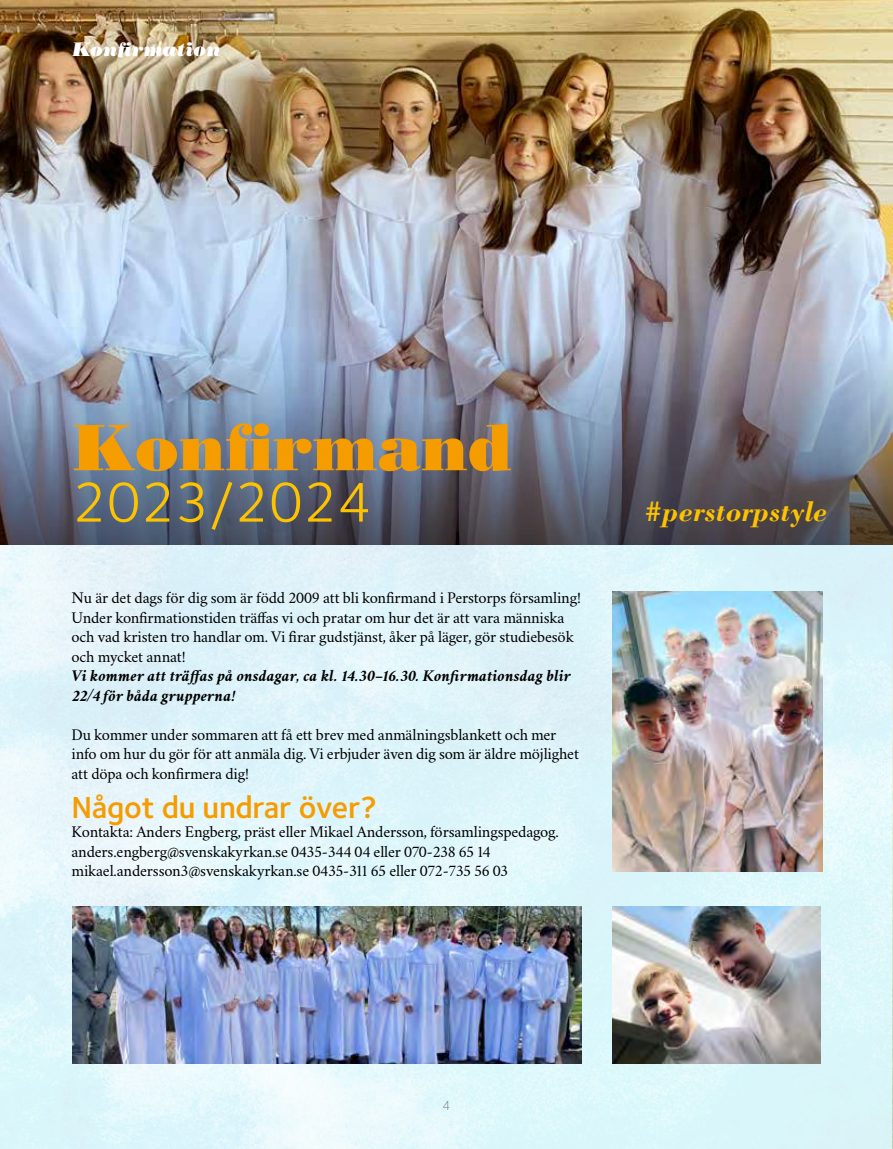
<style>
.page{position:relative;width:893px;height:1149px;background:#fff}
.page>*{position:absolute;margin:0;border:0;box-sizing:border-box;transform-origin:0 0}
.t1{font:65.1px "Bodoni Poster";color:#f59c00}
.t2{font:57.75px "Foundry Sterling OT3";color:#fdc300}
.t3{font:600 31.5px "Foundry Sterling OT3";letter-spacing:-.01em;color:#f59c00}
.t4{font:italic 700 29.1px "Bodoni";color:#fdc300}
.t5{font:italic 19.5px "Bodoni Poster";letter-spacing:.01em;color:#fff}
.t6{font:16.5px/19.5px "Crimson Svk 2.0";letter-spacing:-.01em;color:#000}
.t7{font:italic 700 16.5px/19.5px "Crimson Svk 2.0";letter-spacing:.005em;color:#000}
.t8{font:300 13.5px "Foundry Sterling OT3";color:#767578}
</style>
<div class="page">
<img style="left:0;top:544px;width:893px;height:604px">
<img style="left:72px;top:906px;width:509px;height:157px">
<img style="left:612px;top:906px;width:209px;height:157px">
<img style="left:0;top:0;width:893px;height:332px">
<svg style="left:0;top:332px;width:893px;height:212px"></svg>
<img style="left:612px;top:591px;width:210px;height:280px">
<p class="t5" style="left:72px;top:37px;width:150px">Konfirmation</p>
<h1 class="t1" style="left:74px;top:407px;width:439px">Konfirmand</h1>
<h2 class="t2" style="left:72px;top:460px;width:301px">2023/2024</h2>
<p class="t6" style="left:72px;top:587px;width:511px">Nu är det dags för dig som är född 2009 att bli konfirmand i Perstorps församling!<br>Under konfirmationstiden träffas vi och pratar om hur det är att vara människa och vad kristen tro handlar om. Vi firar gudstjänst, åker på läger, gör studiebesök och mycket annat!</p>
<p class="t7" style="left:72px;top:665px;width:501px">Vi kommer att träffas på onsdagar, ca kl. 14.30–16.30. Konfirmationsdag blir<br>22/4 för båda grupperna!</p>
<p class="t6" style="left:72px;top:723px;width:509px">Du kommer under sommaren att få ett brev med anmälningsblankett och mer info om hur du gör för att anmäla dig. Vi erbjuder även dig som är äldre möjlighet att döpa och konfirmera dig!</p>
<h3 class="t3" style="left:72px;top:782px;width:307px">Något du undrar över?</h3>
<p class="t6" style="left:72px;top:821px;width:489px">Kontakta: Anders Engberg, präst eller Mikael Andersson, församlingspedagog. anders.engberg@svenskakyrkan.se 0435-344 04 eller 070-238 65 14 mikael.andersson3@svenskakyrkan.se 0435-311 65 eller 072-735 56 03</p>
<h3 class="t4" style="left:644px;top:493px;width:185px">#perstorpstyle</h3>
<p class="t8" style="left:443px;top:1095px;width:9px">4</p>
</div>
